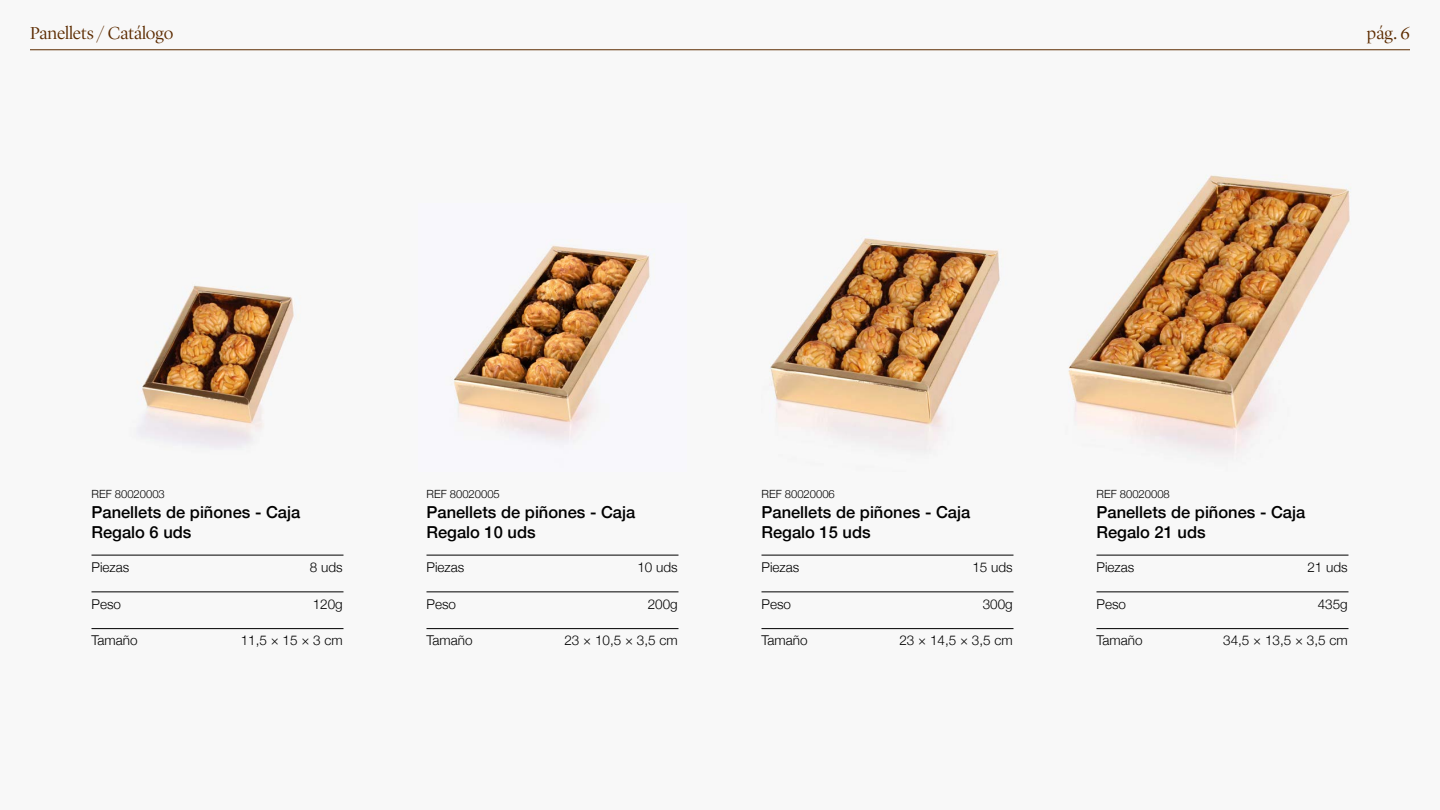
<style>
.page{position:relative;width:1440px;height:810px;background:#f8f8f8}
.page>*{position:absolute;margin:0;border:0;box-sizing:border-box;transform-origin:0 0}
.t1{font:300 18px "Lyon Display";color:#5c2b00}
.t2{font:500 16.5px/19.8px "Helvetica Neue";color:#000}
.t3{font:300 13.5px "Helvetica Neue";color:#000}
.t4{font:300 11.25px "Helvetica Neue";color:#000}
</style>
<div class="page">
<hr style="left:30px;top:49px;width:1380px;height:1px;background:#5c2b00">
<hr style="left:92px;top:555px;width:252px;height:1px;background:#000">
<hr style="left:92px;top:592px;width:252px;height:1px;background:#000">
<hr style="left:92px;top:628px;width:252px;height:1px;background:#000">
<hr style="left:427px;top:555px;width:252px;height:1px;background:#000">
<hr style="left:427px;top:592px;width:252px;height:1px;background:#000">
<hr style="left:427px;top:628px;width:252px;height:1px;background:#000">
<hr style="left:762px;top:555px;width:252px;height:1px;background:#000">
<hr style="left:762px;top:592px;width:252px;height:1px;background:#000">
<hr style="left:762px;top:628px;width:252px;height:1px;background:#000">
<hr style="left:1096px;top:555px;width:252px;height:1px;background:#000">
<hr style="left:1096px;top:592px;width:252px;height:1px;background:#000">
<hr style="left:1096px;top:628px;width:252px;height:1px;background:#000">
<img style="left:140px;top:285px;width:154px;height:162px">
<img style="left:454px;top:245px;width:196px;height:195px">
<img style="left:770px;top:238px;width:230px;height:212px">
<img style="left:1068px;top:175px;width:283px;height:277px">
<h1 class="t1" style="left:30px;top:20px;width:145px">Panellets / Catálogo</h1>
<h1 class="t1" style="left:1367px;top:20px;width:45px">pág. 6</h1>
<p class="t4" style="left:92px;top:485px;width:75px">REF 80020003</p>
<p class="t2" style="left:92px;top:501px;width:210px">Panellets de piñones - Caja<br>Regalo 6 uds</p>
<p class="t3" style="left:92px;top:556px;width:39px">Piezas</p>
<p class="t3" style="left:310px;top:556px;width:34px">8 uds</p>
<p class="t3" style="left:92px;top:593px;width:31px">Peso</p>
<p class="t3" style="left:313px;top:593px;width:32px">120g</p>
<p class="t3" style="left:92px;top:630px;width:48px">Tamaño</p>
<p class="t3" style="left:241px;top:630px;width:104px">11,5 × 15 × 3 cm</p>
<p class="t4" style="left:427px;top:485px;width:75px">REF 80020005</p>
<p class="t2" style="left:427px;top:501px;width:210px">Panellets de piñones - Caja<br>Regalo 10 uds</p>
<p class="t3" style="left:427px;top:556px;width:39px">Piezas</p>
<p class="t3" style="left:637px;top:556px;width:42px">10 uds</p>
<p class="t3" style="left:427px;top:593px;width:31px">Peso</p>
<p class="t3" style="left:648px;top:593px;width:32px">200g</p>
<p class="t3" style="left:427px;top:630px;width:48px">Tamaño</p>
<p class="t3" style="left:564px;top:630px;width:115px">23 × 10,5 × 3,5 cm</p>
<p class="t4" style="left:762px;top:485px;width:75px">REF 80020006</p>
<p class="t2" style="left:762px;top:501px;width:210px">Panellets de piñones - Caja<br>Regalo 15 uds</p>
<p class="t3" style="left:762px;top:556px;width:39px">Piezas</p>
<p class="t3" style="left:972px;top:556px;width:42px">15 uds</p>
<p class="t3" style="left:762px;top:593px;width:31px">Peso</p>
<p class="t3" style="left:983px;top:593px;width:32px">300g</p>
<p class="t3" style="left:762px;top:630px;width:48px">Tamaño</p>
<p class="t3" style="left:899px;top:630px;width:115px">23 × 14,5 × 3,5 cm</p>
<p class="t4" style="left:1096px;top:485px;width:75px">REF 80020008</p>
<p class="t2" style="left:1096px;top:501px;width:210px">Panellets de piñones - Caja<br>Regalo 21 uds</p>
<p class="t3" style="left:1096px;top:556px;width:39px">Piezas</p>
<p class="t3" style="left:1307px;top:556px;width:42px">21 uds</p>
<p class="t3" style="left:1096px;top:593px;width:31px">Peso</p>
<p class="t3" style="left:1318px;top:593px;width:32px">435g</p>
<p class="t3" style="left:1096px;top:630px;width:48px">Tamaño</p>
<p class="t3" style="left:1223px;top:630px;width:126px">34,5 × 13,5 × 3,5 cm</p>
</div>
